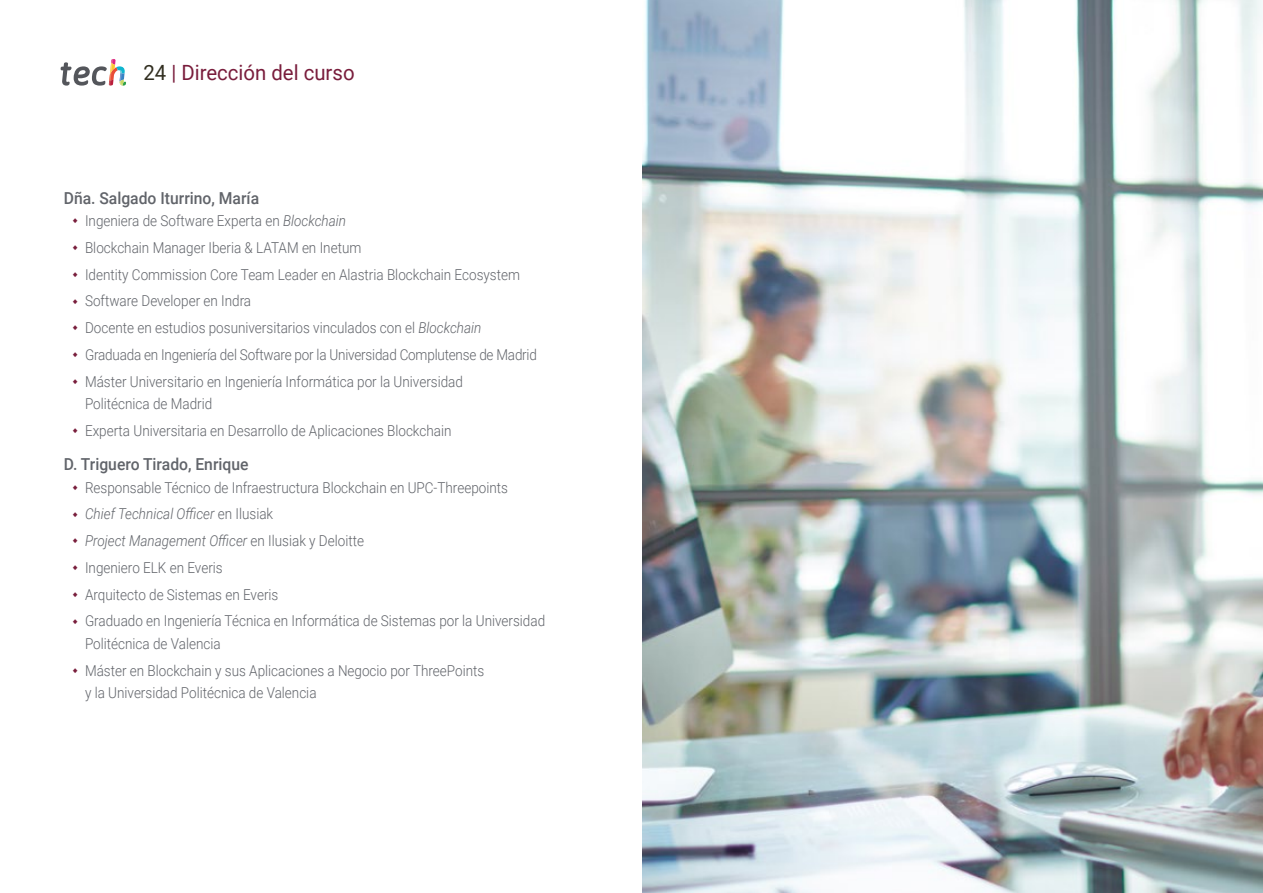
<style>
.page{position:relative;width:1263px;height:893px;background:#fff}
.page>*{position:absolute;margin:0;border:0;box-sizing:border-box;transform-origin:0 0}
.t1{font:21px "Roboto";color:#791d3c}
.t2{font:500 16.5px "Roboto";color:#61646a;scale:.95 1}
.t3{font:300 15px/26.7px "Roboto";color:#61646a;scale:.9 1}
.s1{color:#312e20}
.s2{font-style:italic}
</style>
<div class="page">
<svg style="left:61px;top:59px;width:65px;height:27px"></svg>
<img style="left:642px;top:0;width:621px;height:893px">
<h1 class="t1" style="left:144px;top:57px;width:213px"><span class="s1">24</span> | Dirección del curso</h1>
<p class="t2" style="left:64px;top:186px;width:207px">Dña. Salgado Iturrino, María</p>
<p class="t3" style="left:85px;top:207px;width:504px">Ingeniera de Software Experta en <span class="s2">Blockchain<br></span>Blockchain Manager Iberia &amp; LATAM en Inetum<br>Identity Commission Core Team Leader en Alastria Blockchain Ecosystem Software Developer en Indra<br>Docente en estudios posuniversitarios vinculados con el <span class="s2">Blockchain </span>Graduada en Ingeniería del Software por la Universidad Complutense de Madrid Máster Universitario en Ingeniería Informática por la Universidad</p>
<p class="t3" style="left:85px;top:390px;width:409px">Politécnica de Madrid<br>Experta Universitaria en Desarrollo de Aplicaciones Blockchain</p>
<p class="t2" style="left:64px;top:453px;width:196px">D. Triguero Tirado, Enrique</p>
<p class="t3" style="left:85px;top:473px;width:513px">Responsable Técnico de Infraestructura Blockchain en UPC-Threepoints<br><span class="s2">Chief Technical Officer</span> en Ilusiak<br><span class="s2">Project Management Officer</span> en Ilusiak y Deloitte<br>Ingeniero ELK en Everis<br>Arquitecto de Sistemas en Everis<br>Graduado en Ingeniería Técnica en Informática de Sistemas por la Universidad</p>
<p class="t3" style="left:85px;top:630px;width:445px">Politécnica de Valencia<br>Máster en Blockchain y sus Aplicaciones a Negocio por ThreePoints</p>
<p class="t3" style="left:85px;top:679px;width:259px">y la Universidad Politécnica de Valencia</p>
</div>
